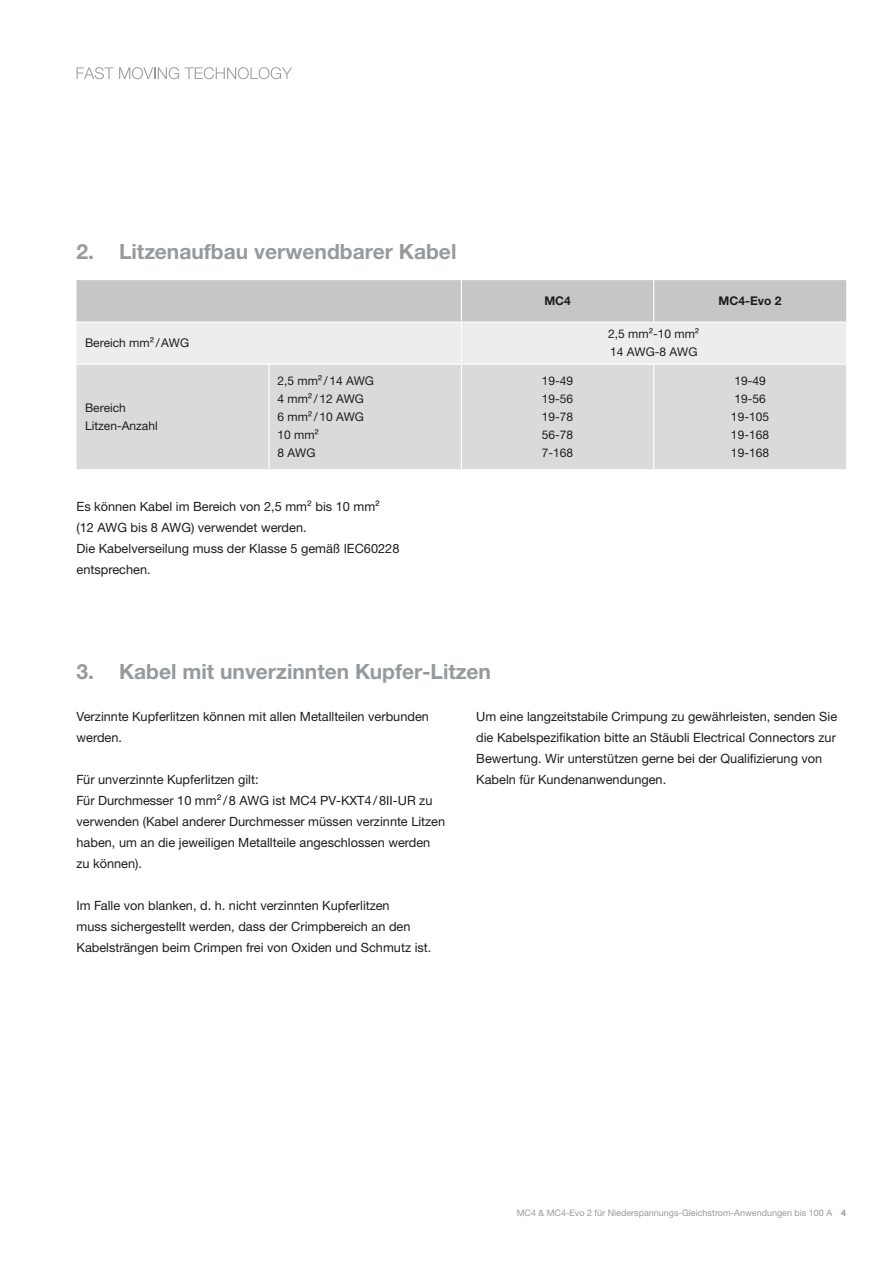
<style>
.page{position:relative;width:893px;height:1263px;background:#fff}
.page>*{position:absolute;margin:0;border:0;box-sizing:border-box;transform-origin:0 0}
.DS_Headline_Table{font:700 21px "Helvetica Neue LTW1 G";color:#979a9c}
.DS_Copy_Text_DE{font:12.75px/21px "Helvetica Neue LTW1 G";color:#1d1d1b}
.DS_Table_Body_neutra{font:12px "Helvetica Neue LTW1 G";color:#1d1d1b}
.DS_Table_Header_neut{font:700 12px "Helvetica Neue LTW1 G";color:#1d1d1b}
.t1{font:9px "Helvetica Neue LTW1 G";color:#979a9c}
.s1{font-weight:700}
</style>
<div class="page">
<svg style="left:77px;top:67px;width:215px;height:12px"></svg>
<svg style="left:77px;top:280px;width:769px;height:84px;background:#d9d9d9"></svg>
<div style="left:77px;top:365px;width:769px;height:104px;background:#dadada"></div>
<hr style="left:461px;top:323px;width:1px;height:41px;background:#fff">
<hr style="left:461px;top:365px;width:1px;height:104px;background:#fff">
<hr style="left:653px;top:365px;width:1px;height:104px;background:#fff">
<hr style="left:461px;top:280px;width:1px;height:42px;background:#fff">
<hr style="left:653px;top:280px;width:1px;height:42px;background:#fff">
<hr style="left:268px;top:365px;width:1px;height:104px;background:#fff">
<hr style="left:77px;top:322px;width:192px;height:1px;background:#fff">
<hr style="left:269px;top:322px;width:192px;height:1px;background:#fff">
<hr style="left:461px;top:322px;width:193px;height:1px;background:#fff">
<hr style="left:654px;top:322px;width:192px;height:1px;background:#fff">
<p class="DS_Headline_Table" style="left:77px;top:239px;width:381px">2. Litzenaufbau verwendbarer Kabel</p>
<p class="DS_Table_Body_neutra" style="left:85px;top:335px;width:106px">Bereich mm²/AWG</p>
<p class="DS_Table_Body_neutra" style="left:85px;top:401px;width:42px">Bereich</p>
<p class="DS_Table_Body_neutra" style="left:85px;top:419px;width:74px">Litzen-Anzahl</p>
<p class="DS_Table_Body_neutra" style="left:277px;top:374px;width:98px">2,5 mm²/14 AWG</p>
<p class="DS_Table_Body_neutra" style="left:277px;top:392px;width:88px">4 mm²/12 AWG</p>
<p class="DS_Table_Body_neutra" style="left:277px;top:410px;width:88px">6 mm²/10 AWG</p>
<p class="DS_Table_Body_neutra" style="left:277px;top:428px;width:43px">10 mm²</p>
<p class="DS_Table_Body_neutra" style="left:277px;top:446px;width:40px">8 AWG</p>
<p class="DS_Copy_Text_DE" style="left:77px;top:496px;width:324px">Es können Kabel im Bereich von 2,5 mm² bis 10 mm² (12 AWG bis 8 AWG) verwendet werden.<br>Die Kabelverseilung muss der Klasse 5 gemäß IEC60228 entsprechen.</p>
<p class="DS_Table_Header_neut" style="left:544px;top:293px;width:28px">MC4</p>
<p class="DS_Table_Header_neut" style="left:719px;top:293px;width:64px">MC4-Evo 2</p>
<p class="DS_Table_Body_neutra" style="left:542px;top:374px;width:33px">19-49</p>
<p class="DS_Table_Body_neutra" style="left:542px;top:392px;width:33px">19-56</p>
<p class="DS_Table_Body_neutra" style="left:542px;top:410px;width:33px">19-78</p>
<p class="DS_Table_Body_neutra" style="left:542px;top:428px;width:33px">56-78</p>
<p class="DS_Table_Body_neutra" style="left:542px;top:446px;width:33px">7-168</p>
<p class="DS_Table_Body_neutra" style="left:608px;top:327px;width:93px">2,5 mm²-10 mm²</p>
<p class="DS_Table_Body_neutra" style="left:610px;top:345px;width:89px">14 AWG-8 AWG</p>
<p class="DS_Table_Body_neutra" style="left:734px;top:374px;width:33px">19-49</p>
<p class="DS_Table_Body_neutra" style="left:734px;top:392px;width:33px">19-56</p>
<p class="DS_Table_Body_neutra" style="left:731px;top:410px;width:40px">19-105</p>
<p class="DS_Table_Body_neutra" style="left:731px;top:428px;width:40px">19-168</p>
<p class="DS_Table_Body_neutra" style="left:731px;top:446px;width:40px">19-168</p>
<p class="DS_Headline_Table" style="left:77px;top:659px;width:416px">3. Kabel mit unverzinnten Kupfer-Litzen</p>
<p class="DS_Copy_Text_DE" style="left:77px;top:706px;width:354px">Verzinnte Kupferlitzen können mit allen Metallteilen verbunden werden.</p>
<p class="DS_Copy_Text_DE" style="left:77px;top:769px;width:184px">Für unverzinnte Kupferlitzen gilt:</p>
<p class="DS_Copy_Text_DE" style="left:77px;top:790px;width:370px">Für Durchmesser 10 mm²/8 AWG ist MC4 PV-KXT4/8II-UR zu verwenden (Kabel anderer Durchmesser müssen verzinnte Litzen haben, um an die jeweiligen Metallteile angeschlossen werden zu können).</p>
<p class="DS_Copy_Text_DE" style="left:77px;top:895px;width:356px">Im Falle von blanken, d. h. nicht verzinnten Kupferlitzen<br>muss sichergestellt werden, dass der Crimpbereich an den<br>Kabelsträngen beim Crimpen frei von Oxiden und Schmutz ist.</p>
<p class="DS_Copy_Text_DE" style="left:476px;top:706px;width:362px">Um eine langzeitstabile Crimpung zu gewährleisten, senden Sie die Kabelspezifikation bitte an Stäubli Electrical Connectors zur Bewertung. Wir unterstützen gerne bei der Qualifizierung von Kabeln für Kundenanwendungen.</p>
<p class="t1" style="left:517px;top:1207px;width:331px">MC4 &amp; MC4-Evo 2 für Niederspannungs-Gleichstrom-Anwendungen bis 100 A <span class="s1">4</span></p>
</div>
